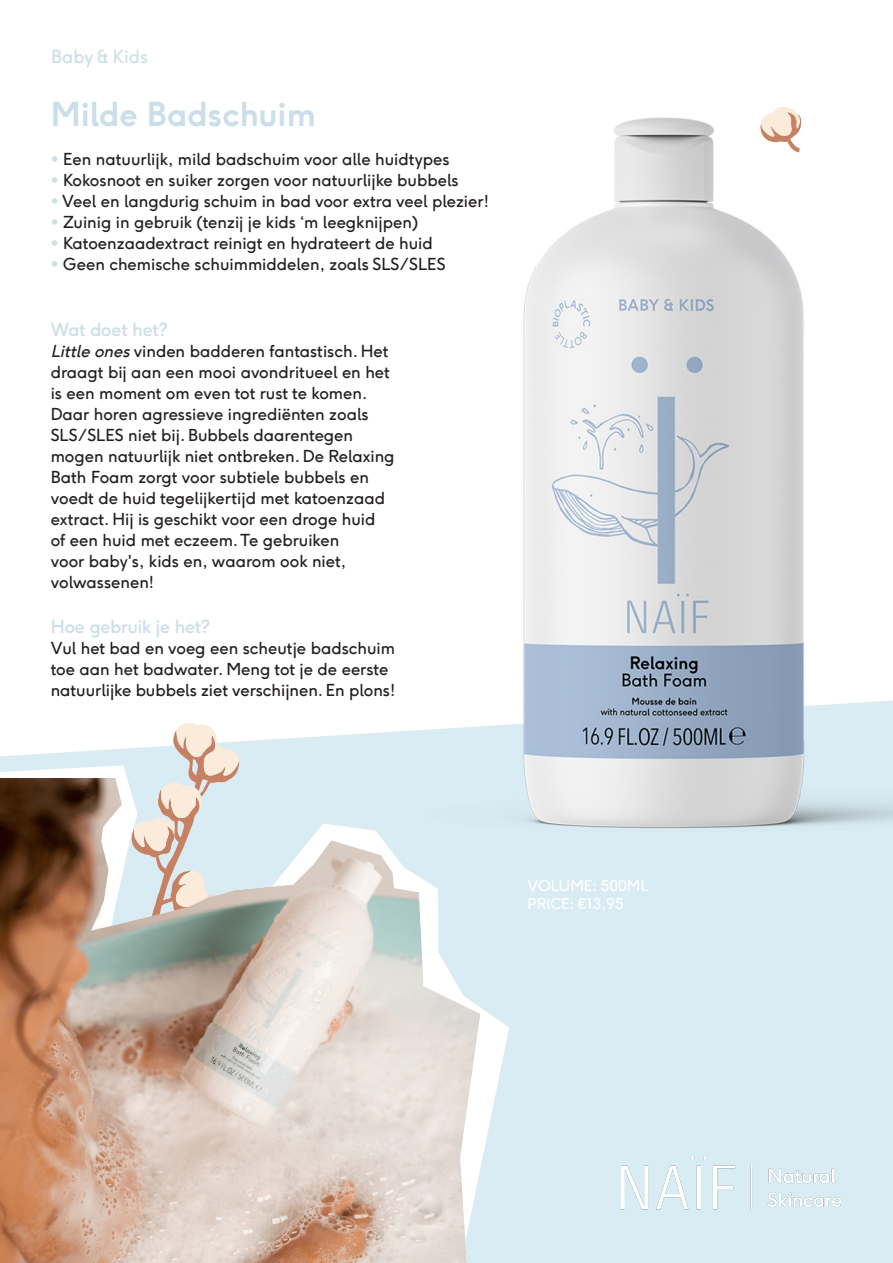
<style>
.page{position:relative;width:893px;height:1263px;background:#fff}
.page>*{position:absolute;margin:0;border:0;box-sizing:border-box;transform-origin:0 0}
.t1{font:700 33px "F37 Ginger";color:#cbdfea}
.sub-header{font:600 18px "F37 Ginger Pro";color:#cbdfea}
.Text{font:600 18px "F37 Ginger Pro";color:#cbdfea}
.t2{font:18px "F37 Ginger";color:#cbdfea}
.Text-2{font:16.5px/21px "F37 Ginger";color:#231f20}
.Text-3{font:15px "F37 Ginger";color:#fff}
.s1{color:#cbdfea}
.s2{font-style:italic}
</style>
<div class="page">
<div style="left:0;top:748px;width:893px;height:515px;background:#d9ecf4"></div>
<img style="left:621px;top:1156px;width:221px;height:56px">
<svg style="left:131px;top:723px;width:87px;height:42px"></svg>
<svg style="left:0;top:765px;width:509px;height:498px;fill:#d9ecf4"></svg>
<img style="left:218px;top:107px;width:675px;height:740px">
<img style="left:0;top:779px;width:482px;height:484px">
<p class="t2" style="left:51px;top:45px;width:98px">Baby &amp; Kids</p>
<p class="t1" style="left:51px;top:93px;width:266px">Milde Badschuim</p>
<p class="Text-2" style="left:51px;top:148px;width:400px"><span class="s1">•</span> Een natuurlijk, mild badschuim voor alle huidtypes</p>
<p class="Text-2" style="left:51px;top:169px;width:409px"><span class="s1">•</span> Kokosnoot en suiker zorgen voor natuurlijke bubbels</p>
<p class="Text-2" style="left:51px;top:190px;width:440px"><span class="s1">•</span> Veel en langdurig schuim in bad voor extra veel plezier!</p>
<p class="Text-2" style="left:51px;top:211px;width:369px"><span class="s1">•</span> Zuinig in gebruik (tenzij je kids ‘m leegknijpen)</p>
<p class="Text-2" style="left:51px;top:232px;width:383px"><span class="s1">•</span> Katoenzaadextract reinigt en hydrateert de huid</p>
<p class="Text-2" style="left:51px;top:253px;width:396px"><span class="s1">•</span> Geen chemische schuimmiddelen, zoals SLS/SLES</p>
<p class="Text" style="left:51px;top:318px;width:118px">Wat doet het?</p>
<p class="Text-2" style="left:51px;top:340px;width:345px"><span class="s2">Little ones</span>vinden badderen fantastisch. Het draagt bij aan een mooi avondritueel en het is een moment om even tot rust te komen.<br>Daar horen agressieve ingrediënten zoals SLS/SLES niet bij. Bubbels daarentegen mogen natuurlijk niet ontbreken. De Relaxing Bath Foam zorgt voor subtiele bubbels en voedt de huid tegelijkertijd met katoenzaad extract. Hij is geschikt voor een droge huid<br>of een huid met eczeem. Te gebruiken<br>voor baby's, kids en, waarom ook niet, volwassenen!</p>
<p class="sub-header" style="left:51px;top:615px;width:161px">Hoe gebruik je het?</p>
<p class="Text-2" style="left:51px;top:637px;width:346px">Vul het bad en voeg een scheutje badschuim toe aan het badwater. Meng tot je de eerste natuurlijke bubbels ziet verschijnen. En plons!</p>
<p class="Text-3" style="left:528px;top:876px;width:123px">VOLUME: 500ML</p>
<p class="Text-3" style="left:528px;top:894px;width:98px">PRICE: €13,95</p>
</div>
